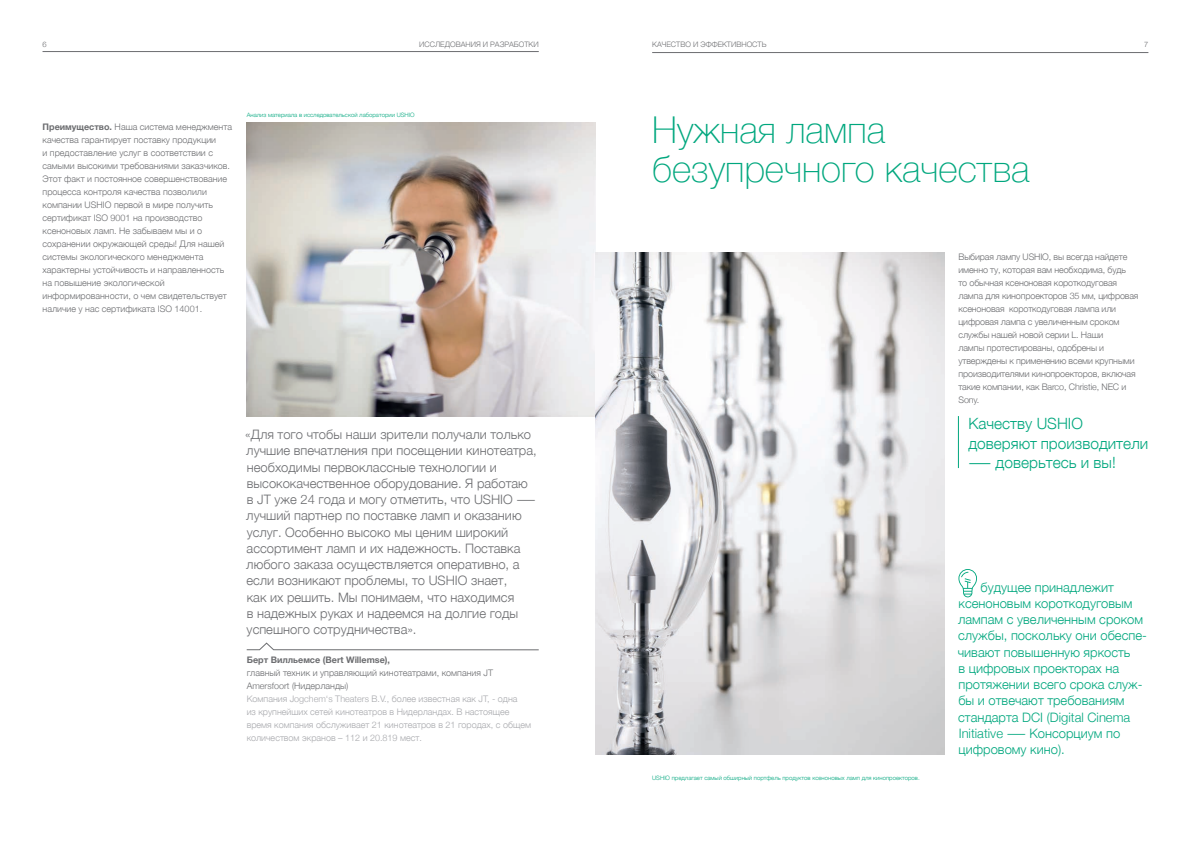
<style>
.page{position:relative;width:1191px;height:842px;background:#fff}
.page>*{position:absolute;margin:0;border:0;box-sizing:border-box;transform-origin:0 0}
.t1{font:100 37px/39px "Helvetica Neue";color:#00a77e}
.highlight{font:300 15.5px/19.5px "Helvetica Neue";color:#00a77e}
.t2{font:300 13px/16.2px "Helvetica Neue";color:#6c6d70}
.Tips{font:300 13px/16.2px "Helvetica Neue";color:#00a77e}
.Body{font:300 9px/13px "Helvetica Neue";color:#6c6d70}
.Body-2{font:300 9px/13px "Helvetica Neue";color:#a8a9ad}
.name_quote_green{font:300 9px/13px "Helvetica Neue";color:#6c6d70}
.t3{font:300 7.5px "Helvetica Neue";color:#6c6d70}
.t4{font:300 6px "Helvetica Neue";color:#00a77e}
.s1{font-weight:700}
</style>
<div class="page">
<hr style="left:652px;top:52px;width:496px;height:1px;background:#6c6d70">
<hr style="left:43px;top:51px;width:496px;height:1px;background:#6c6d70">
<svg style="left:958px;top:569px;width:19px;height:28px"></svg>
<img style="left:247px;top:123px;width:348px;height:293px">
<img style="left:595px;top:253px;width:349px;height:501px">
<hr style="left:958px;top:416px;width:1px;height:52px;background:#00a77e">
<svg style="left:246px;top:642px;width:293px;height:8px"></svg>
<p class="t3" style="left:43px;top:38px;width:6px">6</p>
<p class="t3" style="left:652px;top:38px;width:116px">КАЧЕСТВО И ЭФФЕКТИВНОСТЬ</p>
<p class="t3" style="left:1144px;top:38px;width:6px">7</p>
<p class="t3" style="left:419px;top:38px;width:121px">ИССЛЕДОВАНИЯ И РАЗРАБОТКИ</p>
<p class="Body" style="left:43px;top:120px;width:191px"><span class="s1">Преимущество.</span> Наша система менеджмента качества гарантирует поставку продукции<br>и предоставлениe услуг в соответствии с самыми высокими требованиями заказчиков.<br>Этот факт и постоянное совершенствование процесса контроля качества позволили компании USHIO первой в мире получить сертификат ISO 9001 на производство ксеноновых ламп. Не забываем мы и о сохранении окружающей среды! Для нашей системы экологического менеджмента характерны устойчивость и направленность на повышение экологической информированности, о чем свидетельствует наличие у нас сертификата ISO 14001.</p>
<p class="t4" style="left:247px;top:110px;width:169px">Анализ материала в исследовательской лаборатории USHIO</p>
<p class="t2" style="left:245px;top:425px;width:293px">«Для того чтобы наши зрители получали только лучшие впечатления при посещении кинотеатра, необходимы первоклассные технологии и высококачественное оборудование. Я работаю<br>в JT уже 24 года и могу отметить, что USHIO ― лучший партнер по поставке ламп и оказанию услуг. Особенно высоко мы ценим широкий ассортимент ламп и их надежность. Поставка любого заказа осуществляется оперативно, а если возникают проблемы, то USHIO знает,<br>как их решить. Мы понимаем, что находимся<br>в надежных руках и надеемся на долгие годы успешного сотрудничества».</p>
<p class="name_quote_green" style="left:247px;top:653px;width:248px"><span class="s1">Берт Вилльемсе (Bert Willemse),<br></span>главный техник и управляющий кинотеатрами, компания JT<br>Amersfoort (Нидерланды)</p>
<p class="Body-2" style="left:247px;top:692px;width:286px">Компания Jogchem‘s Theaters B.V., более известная как JT, - одна<br>из крупнейших сетей кинотеатров в Нидерландах. В настоящее время компания обслуживает 21 кинотеатров в 21 городах, с общем количеством экранов – 112 и 20.819 мест.</p>
<p class="t1" style="left:652px;top:109px;width:379px">Нужная лампа безупречного качества</p>
<p class="Body" style="left:958px;top:250px;width:181px">Выбирая лампу USHIO, вы всегда найдете именно ту, которая вам необходима, будь<br>то обычная ксеноновая короткодуговая лампа для кинопроекторов 35 мм, цифровая ксеноновая короткодуговая лампа или цифровая лампа с увеличенным сроком службы нашей новой серии L. Наши<br>лампы протестированы, одобрены и утверждены к применению всеми крупными производителями кинопроекторов, включая такие компании, как Barco, Christie, NEC и Sony.</p>
<p class="highlight" style="left:968px;top:413px;width:181px">Качеству USHIO доверяют производители ― доверьтесь и вы!</p>
<p class="t4" style="left:652px;top:773px;width:269px">USHIO предлагает самый обширный портфель продуктов ксеноновых ламп для кинопроекторов.</p>
<p class="Tips" style="left:957px;top:578px;width:191px;text-indent:23px">будущее принадлежит ксеноновым короткодуговым лампам с увеличенным сроком службы, поскольку они обеспе&shy;чивают повышенную яркость<br>в цифровых проекторах на протяжении всего срока служ&shy;бы и отвечают требованиям стандарта DCI (Digital Cinema<br>Initiative ― Консорциум по цифровому кино).</p>
</div>
